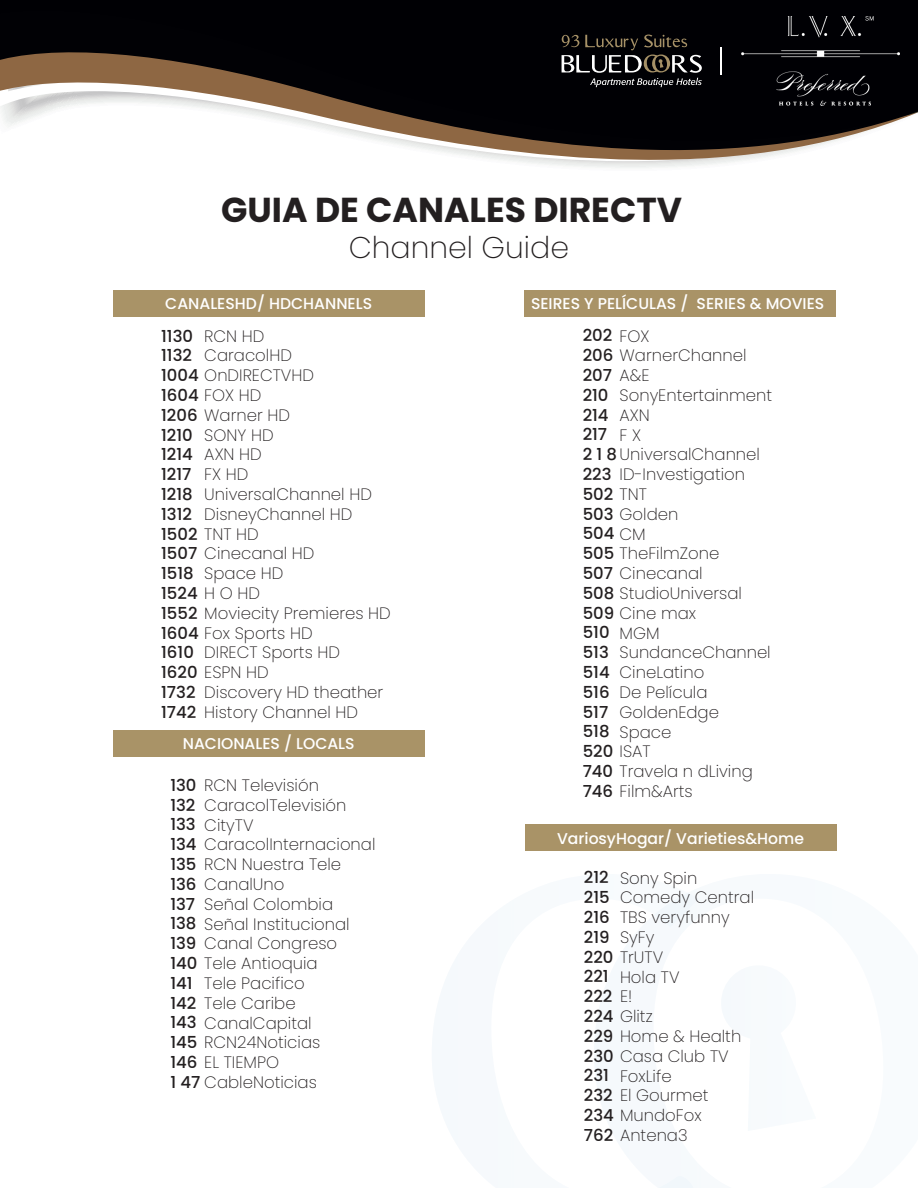
<style>
.page{position:relative;width:918px;height:1188px;background:#fff}
.page>*{position:absolute;margin:0;border:0;box-sizing:border-box;transform-origin:0 0}
.t1{font:700 34.65px "Poppins";color:#231f20}
.t2{font:200 30px "Poppins";color:#231f20}
.t3{font:200 16.5px "Poppins";color:#231f20}
.t4{font:500 16.5px/19.8px "Poppins";color:#231f20}
.t5{font:500 15.6px "Poppins";color:#fff}
.s1{font-weight:500}
.s2{font-weight:200}
</style>
<div class="page">
<svg style="left:654px;top:893px;width:45px;height:295px"></svg>
<div style="left:113px;top:290px;width:311px;height:26px;background:#a99367"></div>
<div style="left:524px;top:290px;width:311px;height:26px;background:#a99367"></div>
<div style="left:113px;top:730px;width:311px;height:27px;background:#a99367"></div>
<div style="left:525px;top:825px;width:311px;height:26px;background:#a99367"></div>
<svg style="left:383px;top:141px;width:450px;height:26px"></svg>
<svg style="left:0;top:0;width:918px;height:141px;background:#3a3534"></svg>
<hr style="left:720px;top:47px;width:2px;height:28px;background:#fff">
<svg style="left:562px;top:35px;width:140px;height:52px;background:#2d2b2b"></svg>
<img style="left:742px;top:16px;width:157px;height:89px">
<h1 class="t1" style="left:221px;top:190px;width:462px">GUIA DE CANALES DIRECTV</h1>
<h2 class="t2" style="left:349px;top:231px;width:222px">Channel Guide</h2>
<p class="t5" style="left:165px;top:294px;width:208px">CANALESHD/ HDCHANNELS</p>
<p class="t5" style="left:531px;top:294px;width:295px">SEIRES Y PELÍCULAS / SERIES &amp; MOVIES</p>
<p class="t4" style="left:161px;top:326px;width:33px">1130<br>1132</p>
<p class="t3" style="left:204px;top:326px;width:62px">RCN HD</p>
<p class="t3" style="left:204px;top:346px;width:89px">CaracolHD</p>
<p class="t3" style="left:161px;top:366px;width:154px"><span class="s1">1004</span> OnDIRECTVHD</p>
<p class="t3" style="left:161px;top:386px;width:102px"><span class="s1">1604</span> FOX HD</p>
<p class="t3" style="left:161px;top:405px;width:130px"><span class="s1">1206</span> Warner HD</p>
<p class="t3" style="left:204px;top:425px;width:71px">SONY HD</p>
<p class="t3" style="left:204px;top:445px;width:59px">AXN HD</p>
<p class="t3" style="left:204px;top:465px;width:46px">FX HD</p>
<p class="t3" style="left:204px;top:485px;width:169px">UniversalChannel HD</p>
<p class="t3" style="left:204px;top:504px;width:150px">DisneyChannel HD</p>
<p class="t3" style="left:161px;top:524px;width:99px"><span class="s1">1502</span> TNT HD</p>
<p class="t3" style="left:161px;top:544px;width:155px"><span class="s1">1507</span> Cinecanal HD</p>
<p class="t3" style="left:204px;top:564px;width:81px">Space HD</p>
<p class="t4" style="left:161px;top:583px;width:101px">1524 <span class="s2">H O HD</span></p>
<p class="t3" style="left:161px;top:603px;width:231px"><span class="s1">1552</span> Moviecity Premieres HD</p>
<p class="t3" style="left:161px;top:623px;width:153px"><span class="s1">1604</span> Fox Sports HD</p>
<p class="t3" style="left:204px;top:643px;width:137px">DIRECT Sports HD</p>
<p class="t3" style="left:161px;top:663px;width:109px"><span class="s1">1620</span> ESPN HD</p>
<p class="t3" style="left:204px;top:683px;width:181px">Discovery HD theather</p>
<p class="t3" style="left:204px;top:702px;width:155px">History Channel HD</p>
<p class="t4" style="left:161px;top:425px;width:33px;text-align:justify">1210<br>1214<br>1217<br>1218<br>1312</p>
<p class="t4" style="left:161px;top:564px;width:34px">1518</p>
<p class="t4" style="left:161px;top:643px;width:34px">1610</p>
<p class="t4" style="left:161px;top:682px;width:37px">1732<br>1742</p>
<p class="t5" style="left:183px;top:735px;width:173px">NACIONALES / LOCALS</p>
<p class="t4" style="left:170px;top:775px;width:28px;text-align:justify">130<br>132<br>133<br>134<br>135<br>136<br>137<br>138<br>139</p>
<p class="t4" style="left:170px;top:973px;width:28px">141<br>142<br>143</p>
<p class="t3" style="left:204px;top:776px;width:116px">RCN Televisión</p>
<p class="t3" style="left:204px;top:796px;width:144px">CaracolTelevisión</p>
<p class="t3" style="left:204px;top:815px;width:51px">CityTV</p>
<p class="t3" style="left:204px;top:835px;width:173px">CaracolInternacional</p>
<p class="t3" style="left:204px;top:855px;width:138px">RCN Nuestra Tele</p>
<p class="t3" style="left:204px;top:875px;width:82px">CanalUno</p>
<p class="t3" style="left:204px;top:895px;width:130px">Señal Colombia</p>
<p class="t3" style="left:204px;top:914px;width:147px">Señal Institucional</p>
<p class="t3" style="left:204px;top:934px;width:134px">Canal Congreso</p>
<p class="t3" style="left:170px;top:954px;width:149px"><span class="s1">140</span> Tele Antioquia</p>
<p class="t3" style="left:204px;top:974px;width:102px">Tele Pacifico</p>
<p class="t3" style="left:204px;top:994px;width:93px">Tele Caribe</p>
<p class="t3" style="left:204px;top:1013px;width:109px">CanalCapital</p>
<p class="t3" style="left:170px;top:1033px;width:151px"><span class="s1">145</span> RCN24Noticias</p>
<p class="t3" style="left:170px;top:1053px;width:110px"><span class="s1">146</span> EL TIEMPO</p>
<p class="t3" style="left:170px;top:1073px;width:148px"><span class="s1">1 47</span> CableNoticias</p>
<p class="t4" style="left:583px;top:326px;width:68px">202 <span class="s2">FOX</span></p>
<p class="t3" style="left:583px;top:346px;width:165px"><span class="s1">206</span> WarnerChannel</p>
<p class="t3" style="left:620px;top:366px;width:31px">A&amp;E</p>
<p class="t3" style="left:620px;top:386px;width:154px">SonyEntertainment</p>
<p class="t3" style="left:620px;top:406px;width:32px">AXN</p>
<p class="t3" style="left:620px;top:425px;width:23px">F X</p>
<p class="t3" style="left:583px;top:445px;width:179px"><span class="s1">2 1 8</span>UniversalChannel</p>
<p class="t3" style="left:620px;top:465px;width:127px">ID-Investigation</p>
<p class="t4" style="left:583px;top:484px;width:66px">502 <span class="s2">TNT</span></p>
<p class="t3" style="left:583px;top:505px;width:97px"><span class="s1">503</span> Golden</p>
<p class="t4" style="left:583px;top:524px;width:65px">504 <span class="s2">CM</span></p>
<p class="t3" style="left:583px;top:544px;width:138px"><span class="s1">505</span> TheFilmZone</p>
<p class="t3" style="left:583px;top:564px;width:121px"><span class="s1">507</span> Cinecanal</p>
<p class="t3" style="left:583px;top:584px;width:161px"><span class="s1">508</span> StudioUniversal</p>
<p class="t3" style="left:583px;top:604px;width:115px"><span class="s1">509</span> Cine max</p>
<p class="t3" style="left:620px;top:623px;width:42px">MGM</p>
<p class="t3" style="left:620px;top:643px;width:153px">SundanceChannel</p>
<p class="t3" style="left:620px;top:663px;width:86px">CineLatino</p>
<p class="t3" style="left:620px;top:683px;width:89px">De Película</p>
<p class="t3" style="left:620px;top:703px;width:101px">GoldenEdge</p>
<p class="t3" style="left:620px;top:722px;width:53px">Space</p>
<p class="t3" style="left:583px;top:742px;width:70px"><span class="s1">520</span> ISAT</p>
<p class="t3" style="left:583px;top:762px;width:172px"><span class="s1">740</span> Travela n dLiving</p>
<p class="t3" style="left:583px;top:782px;width:112px"><span class="s1">746</span> Film&amp;Arts</p>
<p class="t4" style="left:583px;top:365px;width:31px">207<br>210<br>214<br>217</p>
<p class="t4" style="left:583px;top:464px;width:30px">223</p>
<p class="t4" style="left:583px;top:623px;width:28px;text-align:justify">510<br>513<br>514<br>516<br>517<br>518</p>
<p class="t5" style="left:557px;top:829px;width:248px">VariosyHogar/ Varieties&amp;Home</p>
<p class="t4" style="left:584px;top:868px;width:27px;text-align:justify">212<br>215<br>216<br>219</p>
<p class="t4" style="left:584px;top:967px;width:30px">221<br>222</p>
<p class="t3" style="left:620px;top:868px;width:79px">Sony Spin</p>
<p class="t3" style="left:620px;top:888px;width:136px">Comedy Central</p>
<p class="t3" style="left:620px;top:908px;width:111px">TBS veryfunny</p>
<p class="t3" style="left:620px;top:928px;width:36px">SyFy</p>
<p class="t3" style="left:584px;top:947px;width:81px"><span class="s1">220</span> TrUTV</p>
<p class="t3" style="left:620px;top:967px;width:61px">Hola TV</p>
<p class="t3" style="left:620px;top:987px;width:14px">E!</p>
<p class="t3" style="left:584px;top:1007px;width:70px"><span class="s1">224</span> Glitz</p>
<p class="t3" style="left:584px;top:1027px;width:159px"><span class="s1">229</span> Home &amp; Health</p>
<p class="t3" style="left:584px;top:1046px;width:146px"><span class="s1">230</span> Casa Club TV</p>
<p class="t3" style="left:620px;top:1066px;width:53px">FoxLife</p>
<p class="t3" style="left:584px;top:1086px;width:126px"><span class="s1">232</span> El Gourmet</p>
<p class="t3" style="left:584px;top:1106px;width:119px"><span class="s1">234</span> MundoFox</p>
<p class="t3" style="left:584px;top:1126px;width:105px"><span class="s1">762</span> Antena3</p>
<p class="t4" style="left:584px;top:1066px;width:27px">231</p>
</div>
